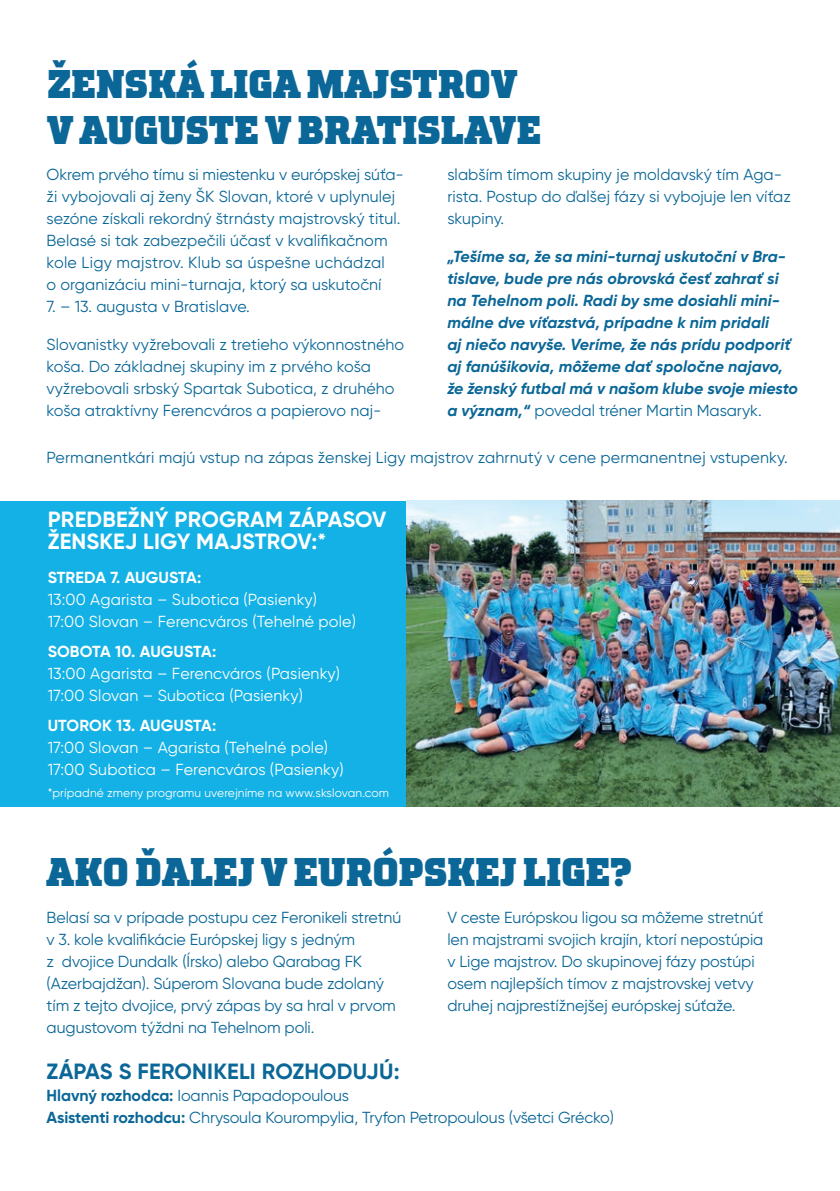
<style>
.page{position:relative;width:840px;height:1191px;background:#fff}
.page>*{position:absolute;margin:0;border:0;box-sizing:border-box;transform-origin:0 0}
.t1{font:900 40px/46px "TT Polls";letter-spacing:-.03em;color:#0b6797}
.t2{font:700 22px/22px "Gilroy";letter-spacing:.01em;color:#fff}
.t3{font:700 22px "Gilroy";letter-spacing:.01em;color:#0b6797}
.t4{font:16px/22px "Gilroy";letter-spacing:-.005em;color:#0b6797}
.t5{font:italic 700 16px/22px "Gilroy";letter-spacing:.005em;color:#0b6797}
.t6{font:16px/22px "Gilroy";letter-spacing:.01em;color:#fff}
.t7{font:700 16px "Gilroy";letter-spacing:.005em;color:#fff}
.t8{font:12px "Gilroy";letter-spacing:.01em;color:#fff}
.s1{font-weight:400;font-style:normal}
.s2{font-weight:700}
</style>
<div class="page">
<div style="left:0;top:501px;width:839px;height:305px;background:#13b1e5"></div>
<img style="left:406px;top:501px;width:433px;height:305px">
<h1 class="t1" style="left:47px;top:61px;width:496px">ŽENSKÁ LIGA MAJSTROV<br>V AUGUSTE V BRATISLAVE</h1>
<p class="t4" style="left:47px;top:163px;width:358px">Okrem prvého tímu si miestenku v európskej súťa&shy;ži vybojovali aj ženy ŠK Slovan, ktoré v uplynulej sezóne získali rekordný štrnásty majstrovský titul.<br>Belasé si tak zabezpečili účasť v kvalifikačnom kole Ligy majstrov. Klub sa úspešne uchádzal<br>o organizáciu mini-turnaja, ktorý sa uskutoční</p>
<p class="t4" style="left:47px;top:295px;width:205px">7. – 13. augusta v Bratislave.</p>
<p class="t4" style="left:47px;top:333px;width:359px">Slovanistky vyžrebovali z tretieho výkonnostného koša. Do základnej skupiny im z prvého koša vyžrebovali srbský Spartak Subotica, z druhého koša atraktívny Ferencváros a papierovo naj-</p>
<p class="t4" style="left:447px;top:163px;width:345px">slabším tímom skupiny je moldavský tím Aga&shy;rista. Postup do ďalšej fázy si vybojuje len víťaz skupiny.</p>
<p class="t5" style="left:447px;top:245px;width:352px">„Tešíme sa, že sa mini-turnaj uskutoční v Bra&shy;tislave, bude pre nás obrovská česť zahrať si na Tehelnom poli. Radi by sme dosiahli mini&shy;málne dve víťazstvá, prípadne k nim pridali<br>aj niečo navyše. Veríme, že nás prídu podporiť aj fanúšikovia, môžeme dať spoločne najavo, že ženský futbal má v našom klube svoje miesto a význam,“ <span class="s1">povedal tréner Martin Masaryk.</span></p>
<p class="t4" style="left:47px;top:446px;width:742px">Permanentkári majú vstup na zápas ženskej Ligy majstrov zahrnutý v cene permanentnej vstupenky.</p>
<h2 class="t2" style="left:48px;top:508px;width:340px">PREDBEŽNÝ PROGRAM ZÁPASOV<br>ŽENSKEJ LIGY MAJSTROV:*</h2>
<p class="t7" style="left:48px;top:567px;width:155px">STREDA 7. AUGUSTA:</p>
<p class="t6" style="left:48px;top:588px;width:309px">13:00 Agarista – Subotica (Pasienky)<br>17:00 Slovan – Ferencváros (Tehelné pole)</p>
<p class="t7" style="left:48px;top:641px;width:170px">SOBOTA 10. AUGUSTA:</p>
<p class="t6" style="left:48px;top:662px;width:294px">13:00 Agarista – Ferencváros (Pasienky)<br>17:00 Slovan – Subotica (Pasienky)</p>
<p class="t7" style="left:48px;top:715px;width:170px">UTOROK 13. AUGUSTA:</p>
<p class="t6" style="left:48px;top:736px;width:297px">17:00 Slovan – Agarista (Tehelné pole)<br>17:00 Subotica – Ferencváros (Pasienky)</p>
<p class="t8" style="left:48px;top:785px;width:343px">*prípadné zmeny programu uverejníme na www.skslovan.com</p>
<h1 class="t1" style="left:47px;top:850px;width:587px">AKO ĎALEJ V EURÓPSKEJ LIGE?</h1>
<p class="t4" style="left:47px;top:906px;width:356px">Belasí sa v prípade postupu cez Feronikeli stretnú v 3. kole kvalifikácie Európskej ligy s jedným<br>z dvojice Dundalk (Írsko) alebo Qarabag FK (Azerbajdžan). Súperom Slovana bude zdolaný tím z tejto dvojice, prvý zápas by sa hral v prvom augustovom týždni na Tehelnom poli.</p>
<p class="t4" style="left:447px;top:906px;width:317px">V ceste Európskou ligou sa môžeme stretnúť len majstrami svojich krajín, ktorí nepostúpia v Lige majstrov. Do skupinovej fázy postúpi osem najlepších tímov z majstrovskej vetvy druhej najprestížnejšej európskej súťaže.</p>
<h2 class="t3" style="left:47px;top:1057px;width:354px">ZÁPAS S FERONIKELI ROZHODUJÚ:</h2>
<p class="t4" style="left:47px;top:1084px;width:568px"><span class="s2">Hlavný rozhodca:</span> Ioannis Papadopoulous<br><span class="s2">Asistenti rozhodcu:</span> Chrysoula Kourompylia, Tryfon Petropoulous (všetci Grécko)</p>
</div>
